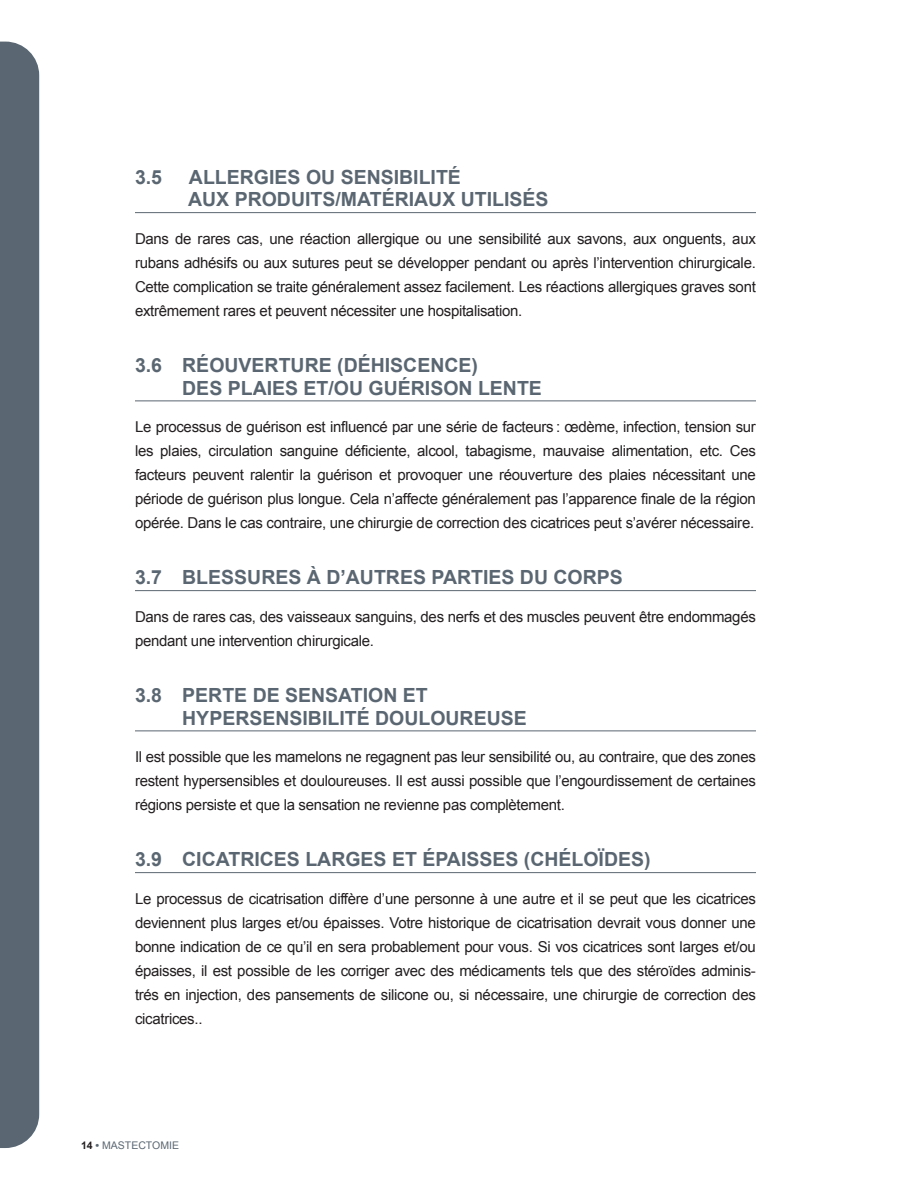
<style>
.page{position:relative;width:918px;height:1188px;background:#fff}
.page>*{position:absolute;margin:0;border:0;box-sizing:border-box;transform-origin:0 0}
.t1{font:700 19.5px/22.5px "Arial";color:#5a6671}
.t2{font:15px/24px "Arial";letter-spacing:-.02em;color:#231f20;text-align:justify}
.t3{font:10.5px "Arial";color:#5a6671}
.s1{font-weight:700;color:#231f20}
.s2{font-weight:700}
</style>
<div class="page">
<div style="left:0;top:42px;width:39px;height:1106px;background:#5a6671"></div>
<hr style="left:135px;top:212px;width:621px;height:1px;background:#5a6671">
<hr style="left:135px;top:401px;width:621px;height:1px;background:#5a6671">
<hr style="left:135px;top:590px;width:621px;height:1px;background:#5a6671">
<hr style="left:135px;top:731px;width:621px;height:1px;background:#5a6671">
<hr style="left:135px;top:872px;width:621px;height:1px;background:#5a6671">
<h1 class="t1" style="left:135px;top:166px;width:29px">3.5</h1>
<h1 class="t1" style="left:188px;top:166px;width:362px">ALLERGIES OU SENSIBILITÉ<br>AUX PRODUITS/MATÉRIAUX UTILISÉS</h1>
<p class="t2" style="left:135px;top:226px;width:622px">Dans de rares cas, une réaction allergique ou une sensibilité aux savons, aux onguents, aux rubans adhésifs ou aux sutures peut se développer pendant ou après l’intervention chirurgicale.<br>Cette complication se traite généralement assez facilement. Les réactions allergiques graves sont extrêmement rares et peuvent nécessiter une hospitalisation.</p>
<h1 class="t1" style="left:182px;top:354px;width:361px;text-indent:-47px">3.6 RÉOUVERTURE (DÉHISCENCE)<br>DES PLAIES ET/OU GUÉRISON LENTE</h1>
<p class="t2" style="left:135px;top:415px;width:622px">Le processus de guérison est influencé par une série de facteurs : œdème, infection, tension sur les plaies, circulation sanguine déficiente, alcool, tabagisme, mauvaise alimentation, etc. Ces facteurs peuvent ralentir la guérison et provoquer une réouverture des plaies nécessitant une période de guérison plus longue. Cela n’affecte généralement pas l’apparence finale de la région opérée. Dans le cas contraire, une chirurgie de correction des cicatrices peut s’avérer nécessaire.</p>
<h1 class="t1" style="left:135px;top:566px;width:489px">3.7 BLESSURES À D’AUTRES PARTIES DU CORPS</h1>
<p class="t2" style="left:135px;top:604px;width:622px">Dans de rares cas, des vaisseaux sanguins, des nerfs et des muscles peuvent être endommagés pendant une intervention chirurgicale.</p>
<h1 class="t1" style="left:182px;top:684px;width:346px;text-indent:-47px">3.8 PERTE DE SENSATION ET<br>HYPERSENSIBILITÉ DOULOUREUSE</h1>
<p class="t2" style="left:135px;top:745px;width:622px">Il est possible que les mamelons ne regagnent pas leur sensibilité ou, au contraire, que des zones restent hypersensibles et douloureuses. Il est aussi possible que l’engourdissement de certaines régions persiste et que la sensation ne revienne pas complètement.</p>
<h1 class="t1" style="left:135px;top:848px;width:517px">3.9 CICATRICES LARGES ET ÉPAISSES (CHÉLOÏDES)</h1>
<p class="t2" style="left:135px;top:886px;width:622px">Le processus de cicatrisation diffère d’une personne à une autre et il se peut que les cicatrices deviennent plus larges et/ou épaisses. Votre historique de cicatrisation devrait vous donner une bonne indication de ce qu’il en sera probablement pour vous. Si vos cicatrices sont larges et/ou épaisses, il est possible de les corriger avec des médicaments tels que des stéroïdes adminis&shy;trés en injection, des pansements de silicone ou, si nécessaire, une chirurgie de correction des cicatrices..</p>
<p class="t3" style="left:81px;top:1140px;width:100px"><span class="s1">14</span> <span class="s2">•</span> MASTECTOMIE</p>
</div>
